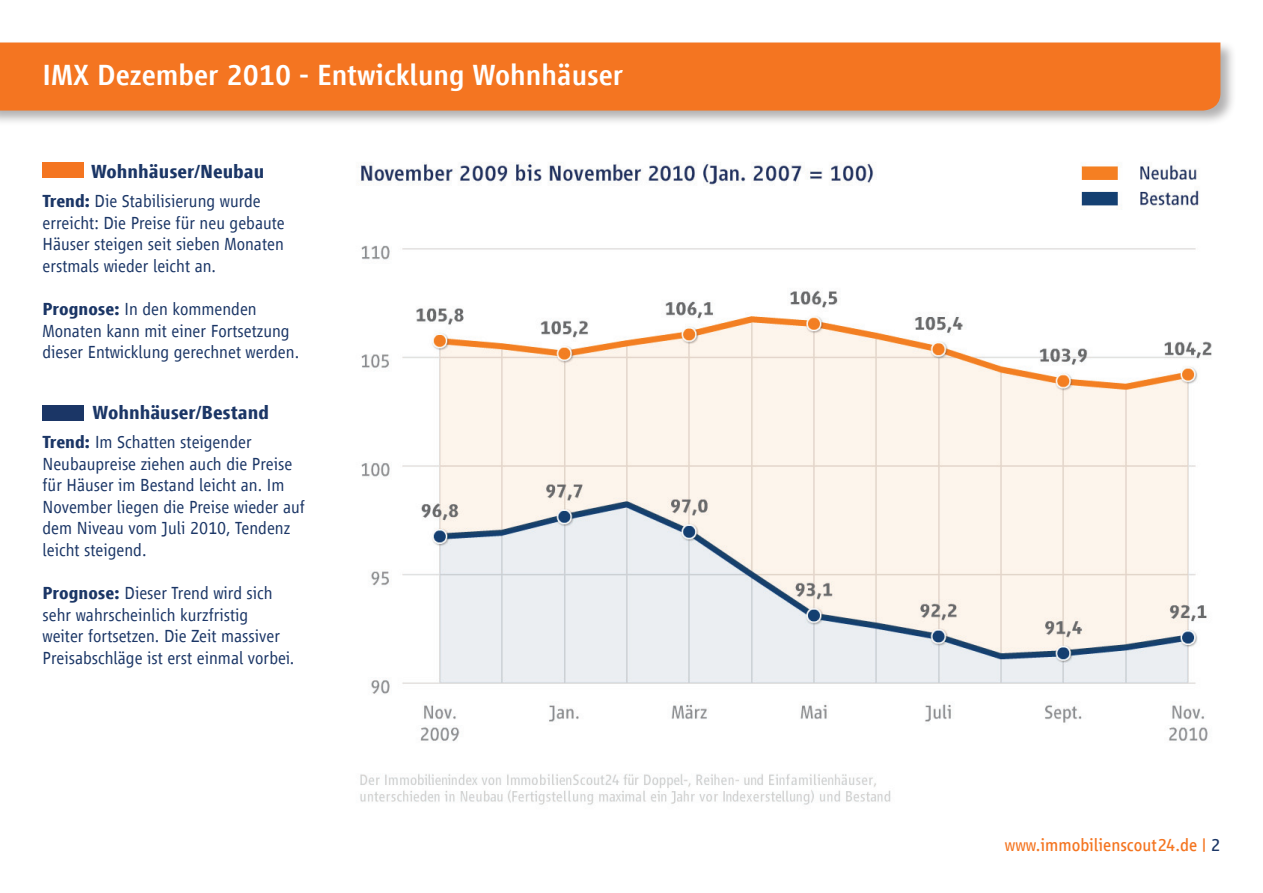
<style>
.page{position:relative;width:1263px;height:893px;background:#fff}
.page>*{position:absolute;margin:0;border:0;box-sizing:border-box;transform-origin:0 0}
.t1{font:500 30px "Scout Vialog";color:#fff}
.t2{font:700 19.5px "Scout Vialog";color:#1b3666}
.t3{font:300 18px/21.6px "Scout Vialog";color:#1b3666}
.t4{font:18px "Scout Vialog";color:#f47521}
.s1{font-weight:700}
.s2{color:#1b3666}
</style>
<div class="page">
<div style="left:43px;top:163px;width:41px;height:15px;background:#f47521"></div>
<div style="left:43px;top:405px;width:41px;height:16px;background:#1b3666"></div>
<img style="left:360px;top:162px;width:852px;height:643px">
<div style="left:0;top:40px;width:1236px;height:87px;background:#231f20;opacity:.35"></div>
<div style="left:0;top:43px;width:1220px;height:68px;background:#f47521"></div>
<h1 class="t1" style="left:43px;top:59px;width:582px">IMX Dezember 2010 - Entwicklung Wohnhäuser</h1>
<p class="t2" style="left:91px;top:161px;width:175px">Wohnhäuser/Neubau</p>
<p class="t3" style="left:43px;top:190px;width:244px"><span class="s1">Trend:</span> Die Stabilisierung wurde erreicht: Die Preise für neu gebaute Häuser steigen seit sieben Monaten erstmals wieder leicht an.</p>
<p class="t3" style="left:43px;top:298px;width:258px"><span class="s1">Prognose:</span> In den kommenden<br>Monaten kann mit einer Fortsetzung dieser Entwicklung gerechnet werden.</p>
<p class="t2" style="left:93px;top:402px;width:178px">Wohnhäuser/Bestand</p>
<p class="t3" style="left:43px;top:431px;width:264px"><span class="s1">Trend:</span> Im Schatten steigender<br>Neubaupreise ziehen auch die Preise für Häuser im Bestand leicht an. Im<br>November liegen die Preise wieder auf dem Niveau vom Juli 2010, Tendenz leicht steigend.</p>
<p class="t3" style="left:43px;top:582px;width:253px"><span class="s1">Prognose:</span> Dieser Trend wird sich sehr wahrscheinlich kurzfristig<br>weiter fortsetzen. Die Zeit massiver Preisabschläge ist erst einmal vorbei.</p>
<p class="t4" style="left:1005px;top:835px;width:217px">www.immobilienscout24.de | <span class="s2">2</span></p>
</div>
